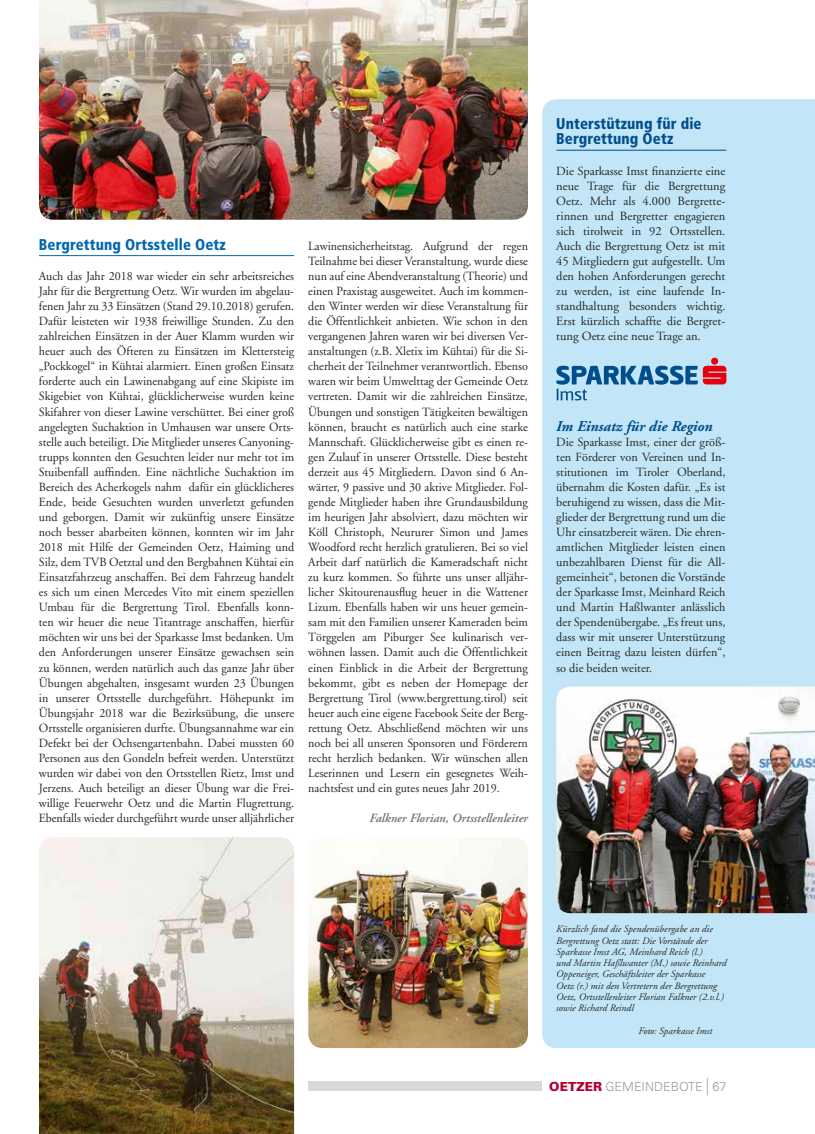
<style>
.page{position:relative;width:815px;height:1134px;background:#fff}
.page>*{position:absolute;margin:0;border:0;box-sizing:border-box;transform-origin:0 0}
.t1{font:900 condensed 15.62px/15px "Frutiger LT";letter-spacing:.01em;color:#004e8d;scale:.95 1}
.t2{font:900 condensed 15.62px "Frutiger LT";letter-spacing:.01em;color:#0067b2;scale:.95 1}
.t3{font:italic 700 15px "Adobe Garamond LT";color:#004e8d}
.t4{font:12.5px/15px "Adobe Garamond LT";color:#272824;text-align:justify;scale:.96 1}
.t5{font:12.5px/15px "Adobe Garamond LT";color:#272824;text-align:justify}
.t6{font:italic 600 12.5px "Adobe Garamond LT";color:#6e7070}
.t7{font:300 12.5px "Univers LT";color:#979998}
.t8{font:italic 10px/11.2px "Adobe Garamond LT";color:#272824}
.s1{font-weight:900;color:#b20030}
.s2{font-size:17.5px}
</style>
<div class="page">
<div style="left:308px;top:1081px;width:234px;height:10px;background:#d9d9d9"></div>
<hr style="left:39px;top:255px;width:255px;height:1px;background:#0067b2">
<div style="left:542px;top:99px;width:273px;height:949px;background:#c2e6f8"></div>
<img style="left:556px;top:687px;width:259px;height:226px">
<svg style="left:556px;top:358px;width:170px;height:42px;background:#95b3d0"></svg>
<img style="left:39px;top:0;width:489px;height:220px">
<img style="left:39px;top:837px;width:255px;height:297px">
<img style="left:308px;top:837px;width:220px;height:211px">
<hr style="left:556px;top:150px;width:170px;height:1px;background:#004e8d">
<p class="t2" style="left:39px;top:235px;width:198px">Bergrettung Ortsstelle Oetz</p>
<p class="t4" style="left:39px;top:268px;width:267px">Auch das Jahr 2018 war wieder ein sehr arbeitsreiches Jahr für die Bergrettung Oetz. Wir wurden im abgelau&shy;fenen Jahr zu 33 Einsätzen (Stand 29.10.2018) gerufen.<br>Dafür leisteten wir 1938 freiwillige Stunden. Zu den zahlreichen Einsätzen in der Auer Klamm wurden wir heuer auch des Öfteren zu Einsätzen im Klettersteig „Pockkogel“ in Kühtai alarmiert. Einen großen Einsatz forderte auch ein Lawinenabgang auf eine Skipiste im Skigebiet von Kühtai, glücklicherweise wurden keine Skifahrer von dieser Lawine verschüttet. Bei einer groß angelegten Suchaktion in Umhausen war unsere Orts&shy;stelle auch beteiligt. Die Mitglieder unseres Canyoning&shy;trupps konnten den Gesuchten leider nur mehr tot im Stuibenfall auffinden. Eine nächtliche Suchaktion im Bereich des Acherkogels nahm dafür ein glücklicheres Ende, beide Gesuchten wurden unverletzt gefunden und geborgen. Damit wir zukünftig unsere Einsätze noch besser abarbeiten können, konnten wir im Jahr 2018 mit Hilfe der Gemeinden Oetz, Haiming und Silz, dem TVB Oetztal und den Bergbahnen Kühtai ein Einsatzfahrzeug anschaffen. Bei dem Fahrzeug handelt es sich um einen Mercedes Vito mit einem speziellen Umbau für die Bergrettung Tirol. Ebenfalls konn&shy;ten wir heuer die neue Titantrage anschaffen, hierfür möchten wir uns bei der Sparkasse Imst bedanken. Um den Anforderungen unserer Einsätze gewachsen sein zu können, werden natürlich auch das ganze Jahr über Übungen abgehalten, insgesamt wurden 23 Übungen in unserer Ortsstelle durchgeführt. Höhepunkt im Übungsjahr 2018 war die Bezirksübung, die unsere Ortsstelle organisieren durfte. Übungsannahme war ein Defekt bei der Ochsengartenbahn. Dabei mussten 60<br>Personen aus den Gondeln befreit werden. Unterstützt wurden wir dabei von den Ortsstellen Rietz, Imst und Jerzens. Auch beteiligt an dieser Übung war die Frei&shy;willige Feuerwehr Oetz und die Martin Flugrettung.<br>Ebenfalls wieder durchgeführt wurde unser alljährlicher</p>
<p class="t4" style="left:308px;top:238px;width:230px">Lawinensicherheitstag. Aufgrund der regen Teilnahme bei dieser Veranstaltung, wurde diese nun auf eine Abendveranstaltung (Theorie) und einen Praxistag ausgeweitet. Auch im kommen&shy;den Winter werden wir diese Veranstaltung für die Öffentlichkeit anbieten. Wie schon in den vergangenen Jahren waren wir bei diversen Ver&shy;anstaltungen (z.B. Xletix im Kühtai) für die Si&shy;cherheit der Teilnehmer verantwortlich. Ebenso waren wir beim Umwelttag der Gemeinde Oetz vertreten. Damit wir die zahlreichen Einsätze, Übungen und sonstigen Tätigkeiten bewältigen können, braucht es natürlich auch eine starke Mannschaft. Glücklicherweise gibt es einen re&shy;gen Zulauf in unserer Ortsstelle. Diese besteht derzeit aus 45 Mitgliedern. Davon sind 6 An&shy;wärter, 9 passive und 30 aktive Mitglieder. Fol&shy;gende Mitglieder haben ihre Grundausbildung im heurigen Jahr absolviert, dazu möchten wir Köll Christoph, Neururer Simon und James Woodford recht herzlich gratulieren. Bei so viel Arbeit darf natürlich die Kameradschaft nicht zu kurz kommen. So führte uns unser alljähr&shy;licher Skitourenausflug heuer in die Wattener Lizum. Ebenfalls haben wir uns heuer gemein&shy;sam mit den Familien unserer Kameraden beim Törggelen am Piburger See kulinarisch ver&shy;wöhnen lassen. Damit auch die Öffentlichkeit einen Einblick in die Arbeit der Bergrettung bekommt, gibt es neben der Homepage der Bergrettung Tirol (www.bergrettung.tirol) seit heuer auch eine eigene Facebook Seite der Berg&shy;rettung Oetz. Abschließend möchten wir uns noch bei all unseren Sponsoren und Förderern recht herzlich bedanken. Wir wünschen allen Leserinnen und Lesern ein gesegnetes Weih&shy;nachtsfest und ein gutes neues Jahr 2019.</p>
<p class="t6" style="left:369px;top:811px;width:160px">Falkner Florian, Ortsstellenleiter</p>
<p class="t1" style="left:556px;top:116px;width:154px">Unterstützung für die<br>Bergrettung Oetz</p>
<p class="t5" style="left:556px;top:163px;width:171px">Die Sparkasse Imst finanzierte eine neue Trage für die Bergrettung Oetz. Mehr als 4.000 Bergrette&shy;rinnen und Bergretter engagieren sich tirolweit in 92 Ortsstellen.<br>Auch die Bergrettung Oetz ist mit 45 Mitgliedern gut aufgestellt. Um den hohen Anforderungen gerecht zu werden, ist eine laufende In&shy;standhaltung besonders wichtig.<br>Erst kürzlich schaffte die Bergret&shy;tung Oetz eine neue Trage an.</p>
<p class="t3" style="left:556px;top:417px;width:158px">Im Einsatz für die Region</p>
<p class="t5" style="left:556px;top:434px;width:171px">Die Sparkasse Imst, einer der größ&shy;ten Förderer von Vereinen und In&shy;stitutionen im Tiroler Oberland, übernahm die Kosten dafür. „Es ist beruhigend zu wissen, dass die Mit&shy;glieder der Bergrettung rund um die Uhr einsatzbereit wären. Die ehren&shy;amtlichen Mitglieder leisten einen unbezahlbaren Dienst für die All&shy;gemeinheit“, betonen die Vorstände der Sparkasse Imst, Meinhard Reich und Martin Haßlwanter anlässlich der Spendenübergabe. „Es freut uns, dass wir mit unserer Unterstützung einen Beitrag dazu leisten dürfen“, so die beiden weiter.</p>
<p class="t8" style="left:556px;top:924px;width:172px">Kürzlich fand die Spendenübergabe an die Bergrettung Oetz statt: Die Vorstände der Sparkasse Imst AG, Meinhard Reich (l.)<br>und Martin Haßlwanter (M.) sowie Reinhard Oppeneiger, Geschäftsleiter der Sparkasse<br>Oetz (r.) mit den Vertretern der Bergrettung Oetz, Ortsstellenleiter Florian Falkner (2.v.l.) sowie Richard Reindl</p>
<p class="t8" style="left:638px;top:1025px;width:75px">Foto: Sparkasse Imst</p>
<p class="t7" style="left:549px;top:1079px;width:179px"><span class="s1">OETZER</span> GEMEINDEBOTE <span class="s2">|</span> 67</p>
</div>
